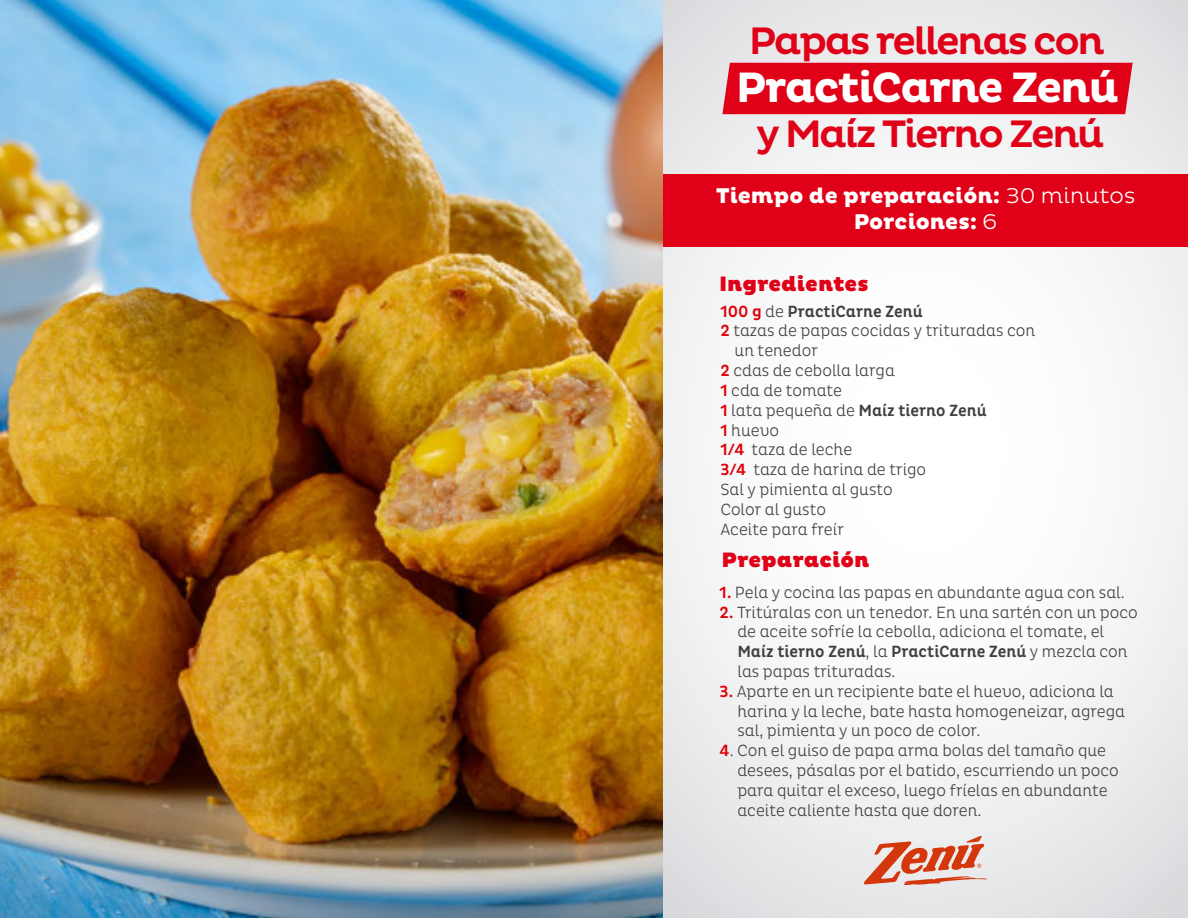
<style>
.page{position:relative;width:1188px;height:918px;background:#fff}
.page>*{position:absolute;margin:0;border:0;box-sizing:border-box;transform-origin:0 0}
.t1{font:700 43.2px "Pluto";letter-spacing:-.04em;color:#fff}
.t2{font:500 39px "Pluto";letter-spacing:-.06em;color:#e00017}
.t3{font:800 21.75px/25.8px "Pluto";color:#fff;text-align:center}
.t4{font:900 21.15px "Pluto";color:#e00017}
.t5{font:300 16.5px/19.8px "Pluto Cond";color:#433f40}
.t6{font:500 16.5px "Pluto Cond";color:#433f40}
.s1{font-weight:300}
.s2{color:#e00109}
.s3{font-weight:500;color:#e00109}
.s4{font-weight:500}
</style>
<div class="page">
<svg style="left:663px;top:0;width:525px;height:918px"></svg>
<div style="left:663px;top:174px;width:525px;height:72px;background:#e00017"></div>
<svg style="left:864px;top:835px;width:123px;height:50px"></svg>
<div style="left:722px;top:63px;width:411px;height:51px;background:#e00017"></div>
<img style="left:0;top:0;width:663px;height:918px">
<h2 class="t2" style="left:749px;top:19px;width:357px">Papas rellenas con</h2>
<h1 class="t1" style="left:736px;top:63px;width:385px">PractiCarne Zenú</h1>
<h2 class="t2" style="left:757px;top:112px;width:349px">y Maíz Tierno Zenú</h2>
<h3 class="t3" style="left:716px;top:183px;width:421px">Tiempo de preparación: <span class="s1">30 minutos<br></span>Porciones: <span class="s1">6</span></h3>
<p class="t4" style="left:719px;top:272px;width:151px">Ingredientes</p>
<p class="t6" style="left:720px;top:302px;width:204px"><span class="s2">100 g</span> <span class="s1">de</span> PractiCarne Zenú</p>
<p class="t5" style="left:720px;top:321px;width:316px"><span class="s3">2</span> tazas de papas cocidas y trituradas con</p>
<p class="t5" style="left:735px;top:341px;width:85px">un tenedor</p>
<p class="t5" style="left:720px;top:361px;width:176px"><span class="s3">2</span> cdas de cebolla larga</p>
<p class="t5" style="left:720px;top:381px;width:123px"><span class="s3">1</span> cda de tomate</p>
<p class="t6" style="left:720px;top:401px;width:268px"><span class="s2">1</span> <span class="s1">lata pequeña de</span> Maíz tierno Zenú</p>
<p class="t5" style="left:720px;top:420px;width:60px"><span class="s3">1</span> huevo</p>
<p class="t5" style="left:720px;top:440px;width:133px"><span class="s3">1/4</span> taza de leche</p>
<p class="t5" style="left:720px;top:460px;width:207px"><span class="s3">3/4</span> taza de harina de trigo</p>
<p class="t5" style="left:720px;top:480px;width:174px">Sal y pimienta al gusto</p>
<p class="t5" style="left:720px;top:499px;width:107px">Color al gusto</p>
<p class="t5" style="left:720px;top:519px;width:125px">Aceite para freír</p>
<p class="t4" style="left:721px;top:548px;width:149px">Preparación</p>
<p class="t5" style="left:720px;top:582px;width:407px"><span class="s3">1.</span> Pela y cocina las papas en abundante agua con sal.</p>
<p class="t5" style="left:737px;top:602px;width:402px;text-indent:-18px"><span class="s3">2.</span> Tritúralas con un tenedor. En una sartén con un poco de aceite sofríe la cebolla, adiciona el tomate, el <span class="s4">Maíz tierno Zenú</span>, la <span class="s4">PractiCarne Zenú</span> y mezcla con las papas trituradas.</p>
<p class="t5" style="left:737px;top:681px;width:389px;text-indent:-18px"><span class="s3">3.</span> Aparte en un recipiente bate el huevo, adiciona la harina y la leche, bate hasta homogeneizar, agrega sal, pimienta y un poco de color.</p>
<p class="t5" style="left:737px;top:741px;width:383px;text-indent:-18px"><span class="s3">4</span>. Con el guiso de papa arma bolas del tamaño que desees, pásalas por el batido, escurriendo un poco para quitar el exceso, luego fríelas en abundante aceite caliente hasta que doren.</p>
</div>
